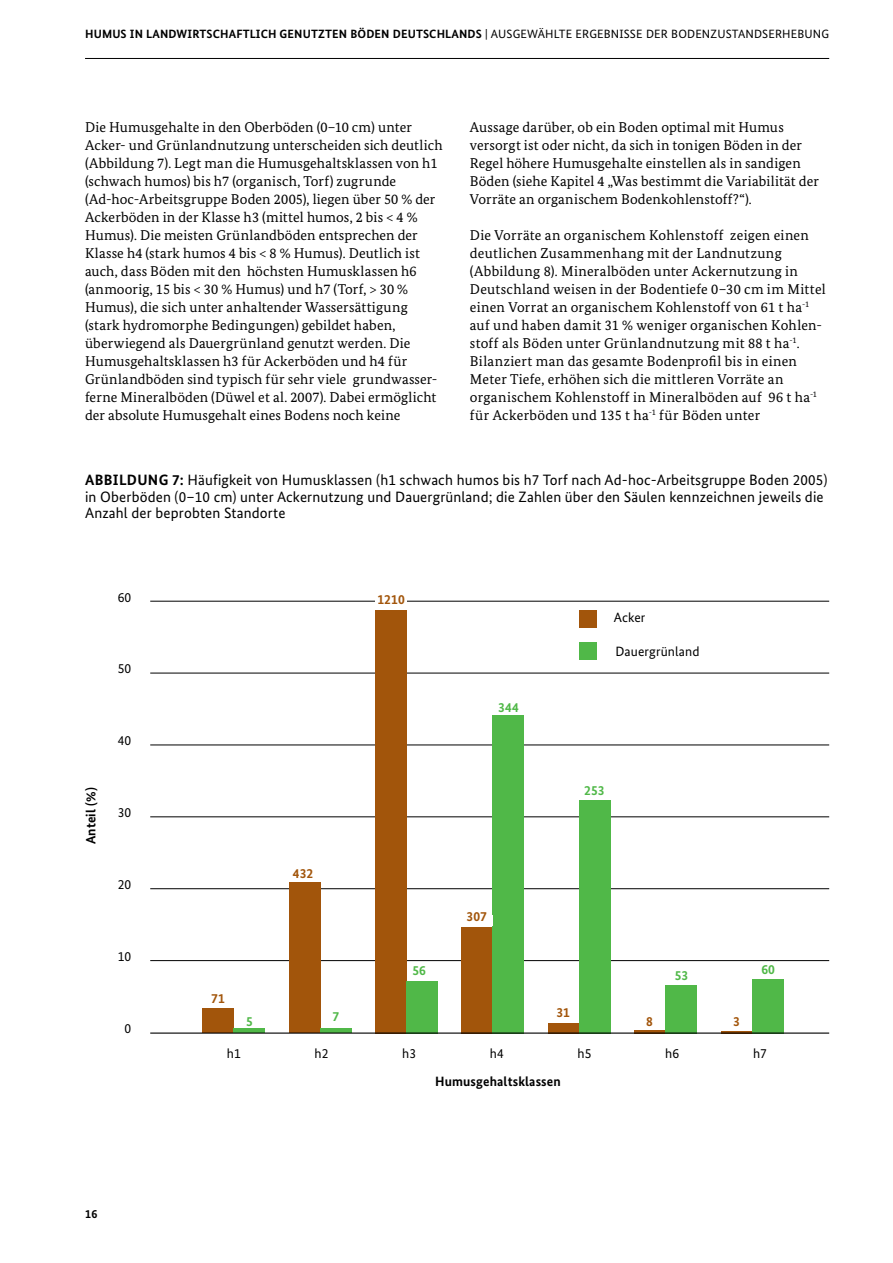
<style>
.page{position:relative;width:893px;height:1263px;background:#fff}
.page>*{position:absolute;margin:0;border:0;box-sizing:border-box;transform-origin:0 0}
.t1{font:15px/16.5px "Bundes Sans";letter-spacing:.01em;color:#000}
.t2{font:14.25px/18px "Bundes Serif";letter-spacing:.01em;color:#000}
.t3{font:13.5px "Bundes Sans";letter-spacing:.01em;color:#000}
.t4{font:700 13.5px "Bundes Sans";letter-spacing:.01em;color:#000}
.t5{font:700 13.5px "Bundes Sans";letter-spacing:.01em;color:#a2550b}
.t6{font:700 13.5px "Bundes Sans";letter-spacing:.01em;color:#50b848}
.t7{font:700 12px "Bundes Sans";letter-spacing:.01em;color:#000}
.s1{font-weight:400}
.s2{font-weight:700}
</style>
<div class="page">
<hr style="left:85px;top:58px;width:744px;height:1px;background:#000">
<hr style="left:150px;top:960px;width:679px;height:1px;background:#000">
<hr style="left:150px;top:816px;width:679px;height:1px;background:#000">
<hr style="left:150px;top:673px;width:679px;height:1px;background:#000">
<hr style="left:150px;top:888px;width:679px;height:1px;background:#000">
<hr style="left:150px;top:745px;width:679px;height:1px;background:#000">
<hr style="left:150px;top:601px;width:679px;height:1px;background:#000">
<div style="left:579px;top:642px;width:17px;height:17px;background:#50b848"></div>
<div style="left:579px;top:611px;width:17px;height:17px;background:#a2550b"></div>
<hr style="left:634px;top:1031px;width:31px;height:3px;background:#a2550b">
<div style="left:665px;top:985px;width:31px;height:49px;background:#50b848"></div>
<hr style="left:721px;top:1031px;width:31px;height:3px;background:#a2550b">
<div style="left:752px;top:979px;width:31px;height:55px;background:#50b848"></div>
<div style="left:202px;top:1008px;width:31px;height:25px;background:#a2550b"></div>
<div style="left:233px;top:1028px;width:32px;height:5px;background:#50b848"></div>
<div style="left:289px;top:882px;width:31px;height:151px;background:#a2550b"></div>
<div style="left:320px;top:1028px;width:31px;height:5px;background:#50b848"></div>
<div style="left:375px;top:610px;width:31px;height:424px;background:#a2550b"></div>
<div style="left:406px;top:981px;width:32px;height:53px;background:#50b848"></div>
<div style="left:462px;top:927px;width:31px;height:107px;background:#a2550b"></div>
<div style="left:493px;top:716px;width:31px;height:318px;background:#50b848"></div>
<div style="left:548px;top:1023px;width:31px;height:11px;background:#a2550b"></div>
<div style="left:579px;top:800px;width:31px;height:234px;background:#50b848"></div>
<hr style="left:150px;top:1032px;width:679px;height:2px;background:#000">
<div style="left:375px;top:598px;width:32px;height:10px;background:#fff"></div>
<p class="t7" style="left:85px;top:26px;width:745px">HUMUS IN LANDWIRTSCHAFTLICH GENUTZTEN BÖDEN DEUTSCHLANDS <span class="s1">| AUSGEWÄHLTE ERGEBNISSE DER BODENZUSTANDSERHEBUNG</span></p>
<p class="t2" style="left:85px;top:117px;width:359px">Die Humusgehalte in den Oberböden (0–10 cm) unter Acker- und Grünlandnutzung unterscheiden sich deutlich (Abbildung 7). Legt man die Humusgehaltsklassen von h1 (schwach humos) bis h7 (organisch, Torf) zugrunde (Ad-hoc-Arbeitsgruppe Boden 2005), liegen über 50 % der Ackerböden in der Klasse h3 (mittel humos, 2 bis &lt; 4 % Humus). Die meisten Grünlandböden entsprechen der Klasse h4 (stark humos 4 bis &lt; 8 % Humus). Deutlich ist auch, dass Böden mit den höchsten Humusklassen h6 (anmoorig, 15 bis &lt; 30 % Humus) und h7 (Torf, &gt; 30 % Humus), die sich unter anhaltender Wassersättigung (stark hydromorphe Bedingungen) gebildet haben, überwiegend als Dauergrünland genutzt werden. Die Humusgehaltsklassen h3 für Ackerböden und h4 für Grünlandböden sind typisch für sehr viele grundwasser&shy;ferne Mineralböden (Düwel et al. 2007). Dabei ermöglicht der absolute Humusgehalt eines Bodens noch keine</p>
<p class="t2" style="left:470px;top:117px;width:351px">Aussage darüber, ob ein Boden optimal mit Humus versorgt ist oder nicht, da sich in tonigen Böden in der Regel höhere Humusgehalte einstellen als in sandigen Böden (siehe Kapitel 4 „Was bestimmt die Variabilität der Vorräte an organischem Bodenkohlenstoff?“).</p>
<p class="t2" style="left:470px;top:225px;width:357px">Die Vorräte an organischem Kohlenstoff zeigen einen deutlichen Zusammenhang mit der Landnutzung (Abbildung 8). Mineralböden unter Ackernutzung in Deutschland weisen in der Bodentiefe 0–30 cm im Mittel einen Vorrat an organischem Kohlenstoff von 61 t ha<sup>-1 </sup>auf und haben damit 31 % weniger organischen Kohlen&shy;stoff als Böden unter Grünlandnutzung mit 88 t ha<sup>-1</sup>.<br>Bilanziert man das gesamte Bodenprofil bis in einen Meter Tiefe, erhöhen sich die mittleren Vorräte an organischem Kohlenstoff in Mineralböden auf 96 t ha<sup>-1 </sup>für Ackerböden und 135 t ha<sup>-1</sup> für Böden unter</p>
<p class="t1" style="left:85px;top:472px;width:744px"><span class="s2">ABBILDUNG 7:</span> Häufigkeit von Humusklassen (h1 schwach humos bis h7 Torf nach Ad-hoc-Arbeitsgruppe Boden 2005) in Oberböden (0–10 cm) unter Ackernutzung und Dauergrünland; die Zahlen über den Säulen kennzeichnen jeweils die<br>Anzahl der beprobten Standorte</p>
<p class="t3" style="left:118px;top:589px;width:15px">60</p>
<p class="t3" style="left:118px;top:661px;width:15px">50</p>
<p class="t4" style="left:83px;top:844px;width:58px;rotate:-90deg">Anteil (%)</p>
<p class="t3" style="left:118px;top:732px;width:15px">40</p>
<p class="t3" style="left:118px;top:804px;width:15px">30</p>
<p class="t3" style="left:118px;top:876px;width:15px">20</p>
<p class="t3" style="left:118px;top:948px;width:15px">10</p>
<p class="t3" style="left:125px;top:1020px;width:8px">0</p>
<p class="t7" style="left:85px;top:1207px;width:14px">16</p>
<p class="t5" style="left:377px;top:591px;width:29px">1210</p>
<p class="t5" style="left:293px;top:865px;width:22px">432</p>
<p class="t5" style="left:211px;top:990px;width:15px">71</p>
<p class="t6" style="left:246px;top:1013px;width:8px">5</p>
<p class="t6" style="left:332px;top:1008px;width:8px">7</p>
<p class="t6" style="left:412px;top:962px;width:15px">56</p>
<p class="t6" style="left:498px;top:699px;width:22px">344</p>
<p class="t3" style="left:614px;top:609px;width:33px">Acker</p>
<p class="t3" style="left:615px;top:643px;width:86px">Dauergrünland</p>
<p class="t6" style="left:584px;top:782px;width:22px">253</p>
<p class="t5" style="left:466px;top:908px;width:22px">307</p>
<p class="t5" style="left:556px;top:1004px;width:15px">31</p>
<p class="t6" style="left:675px;top:967px;width:15px">53</p>
<p class="t5" style="left:646px;top:1013px;width:8px">8</p>
<p class="t5" style="left:733px;top:1013px;width:8px">3</p>
<p class="t6" style="left:761px;top:961px;width:15px">60</p>
<p class="t3" style="left:227px;top:1045px;width:16px">h1</p>
<p class="t3" style="left:314px;top:1045px;width:16px">h2</p>
<p class="t3" style="left:402px;top:1045px;width:16px">h3</p>
<p class="t3" style="left:490px;top:1045px;width:16px">h4</p>
<p class="t3" style="left:578px;top:1045px;width:16px">h5</p>
<p class="t3" style="left:665px;top:1045px;width:16px">h6</p>
<p class="t3" style="left:753px;top:1045px;width:16px">h7</p>
<p class="t4" style="left:435px;top:1073px;width:127px">Humusgehaltsklassen</p>
</div>
